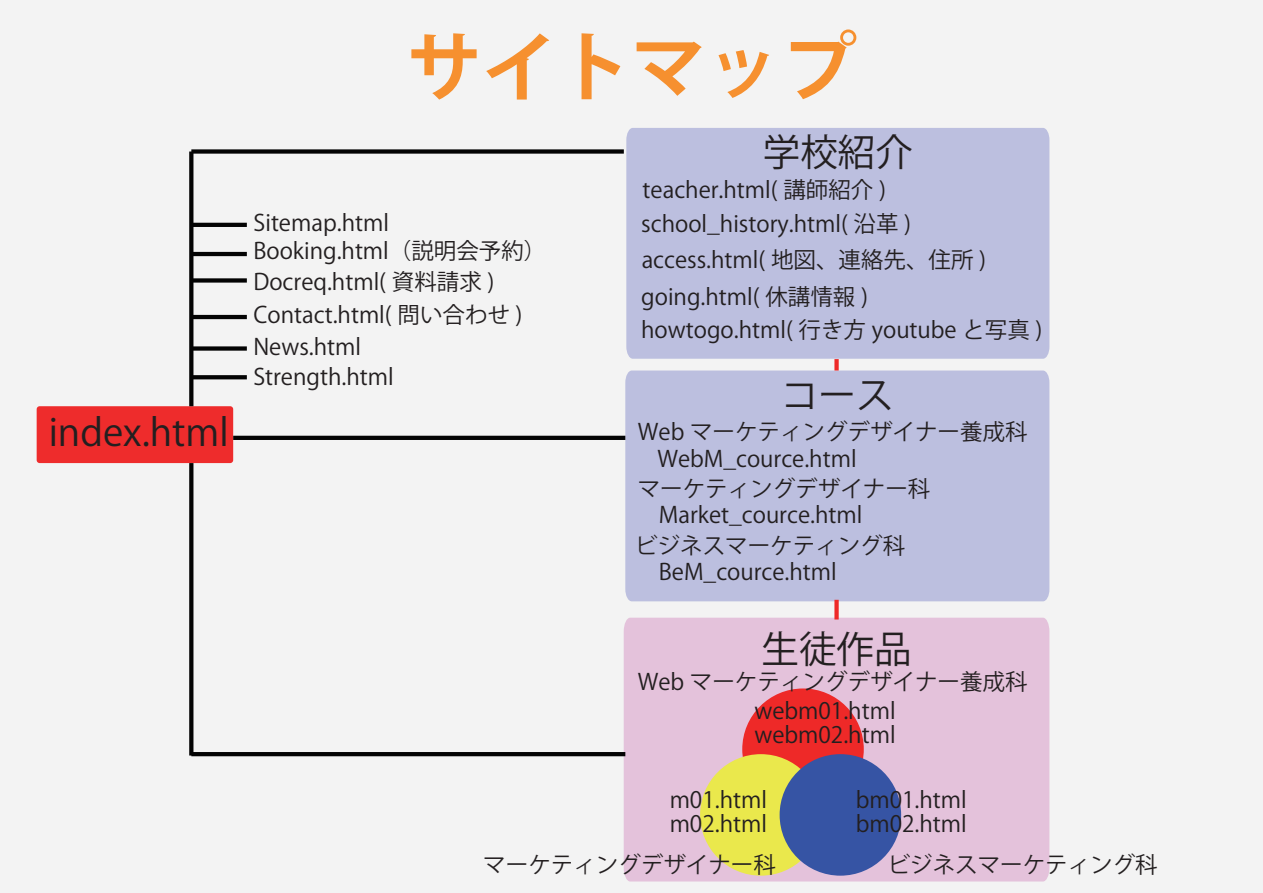
<style>
.page{position:relative;width:1263px;height:893px;background:#f3f3f3}
.page>*{position:absolute;margin:0;border:0;box-sizing:border-box;transform-origin:0 0}
.t1{font:700 75px "Koz Go Pro";color:#f6902f}
.t2{font:37.5px "Koz Go Pro";color:#231f20}
.t3{font:22.5px/23.9px "Koz Go Pro";color:#231f20}
</style>
<div class="page">
<div style="left:37px;top:406px;width:196px;height:57px;background:#ee2c2c;border-radius:3px"></div>
<div style="left:624px;top:618px;width:425px;height:263px;background:#e4c2db"></div>
<div style="left:742px;top:688px;width:122px;height:122px;background:#ee2928;border-radius:50%"></div>
<div style="left:700px;top:754px;width:122px;height:122px;background:#eae84c;border-radius:50%"></div>
<div style="left:780px;top:754px;width:121px;height:122px;background:#3654a4;border-radius:50%"></div>
<div style="left:625px;top:370px;width:424px;height:231px;background:#bcbfdf"></div>
<div style="left:626px;top:128px;width:423px;height:231px;background:#bcbfdf"></div>
<svg style="left:189px;top:151px;width:4px;height:255px"></svg>
<div style="left:191px;top:149px;width:433px;height:5px;background:#030303"></div>
<hr style="left:233px;top:436px;width:392px;height:4px;background:#030303">
<hr style="left:191px;top:752px;width:434px;height:4px;background:#030303">
<svg style="left:189px;top:463px;width:4px;height:292px"></svg>
<hr style="left:191px;top:223px;width:56px;height:4px;background:#030303">
<hr style="left:191px;top:252px;width:56px;height:4px;background:#030303">
<div style="left:191px;top:278px;width:56px;height:5px;background:#030303"></div>
<hr style="left:191px;top:315px;width:56px;height:4px;background:#030303">
<div style="left:191px;top:346px;width:56px;height:5px;background:#030303"></div>
<svg style="left:191px;top:375px;width:56px;height:4px"></svg>
<div style="left:834px;top:359px;width:5px;height:11px;background:#ee2928"></div>
<div style="left:834px;top:600px;width:5px;height:19px;background:#ee2928"></div>
<h2 class="t2" style="left:49px;top:408px;width:181px">index.html</h2>
<h1 class="t1" style="left:406px;top:19px;width:451px">サイトマップ</h1>
<p class="t3" style="left:254px;top:211px;width:137px">Sitemap.html</p>
<p class="t3" style="left:253px;top:239px;width:294px">Booking.html（説明会予約）</p>
<p class="t3" style="left:253px;top:270px;width:243px">Docreq.html( 資料請求 )</p>
<p class="t3" style="left:254px;top:303px;width:271px">Contact.html( 問い合わせ )</p>
<p class="t3" style="left:253px;top:335px;width:109px">News.html</p>
<p class="t3" style="left:253px;top:366px;width:142px">Strength.html</p>
<h2 class="t2" style="left:763px;top:128px;width:152px">学校紹介</h2>
<p class="t3" style="left:643px;top:178px;width:245px">teacher.html( 講師紹介 )</p>
<p class="t3" style="left:641px;top:212px;width:271px">school_history.html( 沿革 )</p>
<p class="t3" style="left:641px;top:241px;width:346px;line-height:37px">access.html( 地図、連絡先、住所 ) going.html( 休講情報 )</p>
<p class="t3" style="left:641px;top:319px;width:403px">howtogo.html( 行き方 youtube と写真 )</p>
<h2 class="t2" style="left:781px;top:371px;width:114px">コース</h2>
<p class="t3" style="left:638px;top:421px;width:391px">Web マーケティングデザイナー養成科</p>
<p class="t3" style="left:638px;top:477px;width:294px">マーケティングデザイナー科</p>
<p class="t3" style="left:635px;top:534px;width:271px">ビジネスマーケティング科</p>
<p class="t3" style="left:657px;top:447px;width:201px">WebM_cource.html</p>
<p class="t3" style="left:659px;top:504px;width:205px">Market_cource.html</p>
<p class="t3" style="left:659px;top:561px;width:179px">BeM_cource.html</p>
<h2 class="t2" style="left:761px;top:625px;width:152px">生徒作品</h2>
<p class="t3" style="left:638px;top:671px;width:391px">Web マーケティングデザイナー養成科</p>
<p class="t3" style="left:754px;top:700px;width:143px">webm01.html webm02.html</p>
<p class="t3" style="left:670px;top:789px;width:99px">m01.html m02.html</p>
<p class="t3" style="left:856px;top:789px;width:113px">bm01.html bm02.html</p>
<p class="t3" style="left:483px;top:853px;width:294px">マーケティングデザイナー科</p>
<p class="t3" style="left:888px;top:853px;width:271px">ビジネスマーケティング科</p>
</div>
